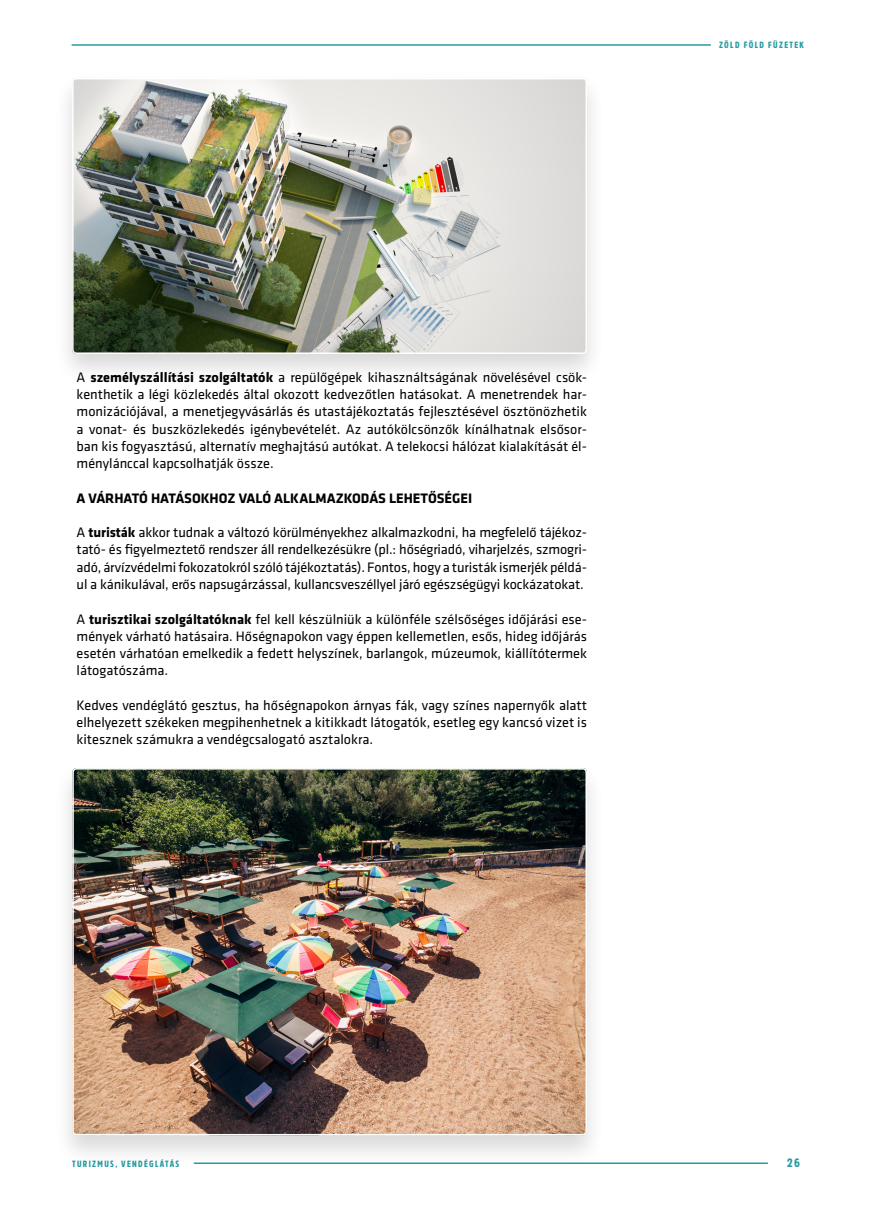
<style>
.page{position:relative;width:872px;height:1212px;background:#fff}
.page>*{position:absolute;margin:0;border:0;box-sizing:border-box;transform-origin:0 0}
.t1{font:14.25px/17.2px "Klavika";color:#000;text-align:justify}
.t2{font:700 14.25px "Klavika";color:#000}
.t3{font:900 12px "Amsi Pro Cond";color:#299ba1}
.t4{font:900 9px "Amsi Pro Cond";letter-spacing:.15em;color:#299ba1}
.s1{font-weight:700}
</style>
<div class="page">
<hr style="left:72px;top:44px;width:638px;height:2px;background:#289ba1">
<hr style="left:194px;top:1162px;width:573px;height:2px;background:#289ba1">
<div style="left:53px;top:72px;width:553px;height:313px;background:#000;opacity:.15"></div>
<img style="left:72px;top:78px;width:515px;height:276px">
<div style="left:72px;top:78px;width:515px;height:276px;border:2px solid #fff;border-radius:4px"></div>
<div style="left:54px;top:762px;width:551px;height:405px;background:#000;opacity:.15"></div>
<img style="left:72px;top:768px;width:515px;height:367px">
<div style="left:72px;top:768px;width:515px;height:367px;border:2px solid #fff;border-radius:4px"></div>
<p class="t1" style="left:77px;top:369px;width:512px">A <span class="s1">személyszállítási szolgáltatók</span> a repülőgépek kihasználtságának növelésével csök&shy;kenthetik a légi közlekedés által okozott kedvezőtlen hatásokat. A menetrendek har&shy;monizációjával, a menetjegyvásárlás és utastájékoztatás fejlesztésével ösztönözhetik a vonat- és buszközlekedés igénybevételét. Az autókölcsönzők kínálhatnak elsősor&shy;ban kis fogyasztású, alternatív meghajtású autókat. A telekocsi hálózat kialakítását él&shy;ménylánccal kapcsolhatják össze.</p>
<p class="t2" style="left:77px;top:490px;width:397px">A VÁRHATÓ HATÁSOKHOZ VALÓ ALKALMAZKODÁS LEHETŐSÉGEI</p>
<p class="t1" style="left:77px;top:524px;width:512px">A <span class="s1">turisták</span> akkor tudnak a változó körülményekhez alkalmazkodni, ha megfelelő tájékoz&shy;tató- és figyelmeztető rendszer áll rendelkezésükre (pl.: hőségriadó, viharjelzés, szmogri&shy;adó, árvízvédelmi fokozatokról szóló tájékoztatás). Fontos, hogy a turisták ismerjék példá&shy;ul a kánikulával, erős napsugárzással, kullancsveszéllyel járó egészségügyi kockázatokat.</p>
<p class="t1" style="left:77px;top:610px;width:512px">A <span class="s1">turisztikai szolgáltatóknak</span> fel kell készülniük a különféle szélsőséges időjárási ese&shy;mények várható hatásaira. Hőségnapokon vagy éppen kellemetlen, esős, hideg időjárás esetén várhatóan emelkedik a fedett helyszínek, barlangok, múzeumok, kiállítótermek látogatószáma.</p>
<p class="t1" style="left:77px;top:697px;width:512px">Kedves vendéglátó gesztus, ha hőségnapokon árnyas fák, vagy színes napernyők alatt elhelyezett székeken megpihenhetnek a kitikkadt látogatók, esetleg egy kancsó vizet is kitesznek számukra a vendégcsalogató asztalokra.</p>
<p class="t4" style="left:719px;top:39px;width:86px">ZÖLD FÖLD FÜZETEK</p>
<p class="t4" style="left:72px;top:1157px;width:109px">TURIZMUS, VENDÉGLÁTÁS</p>
<p class="t3" style="left:787px;top:1154px;width:14px">26</p>
</div>
